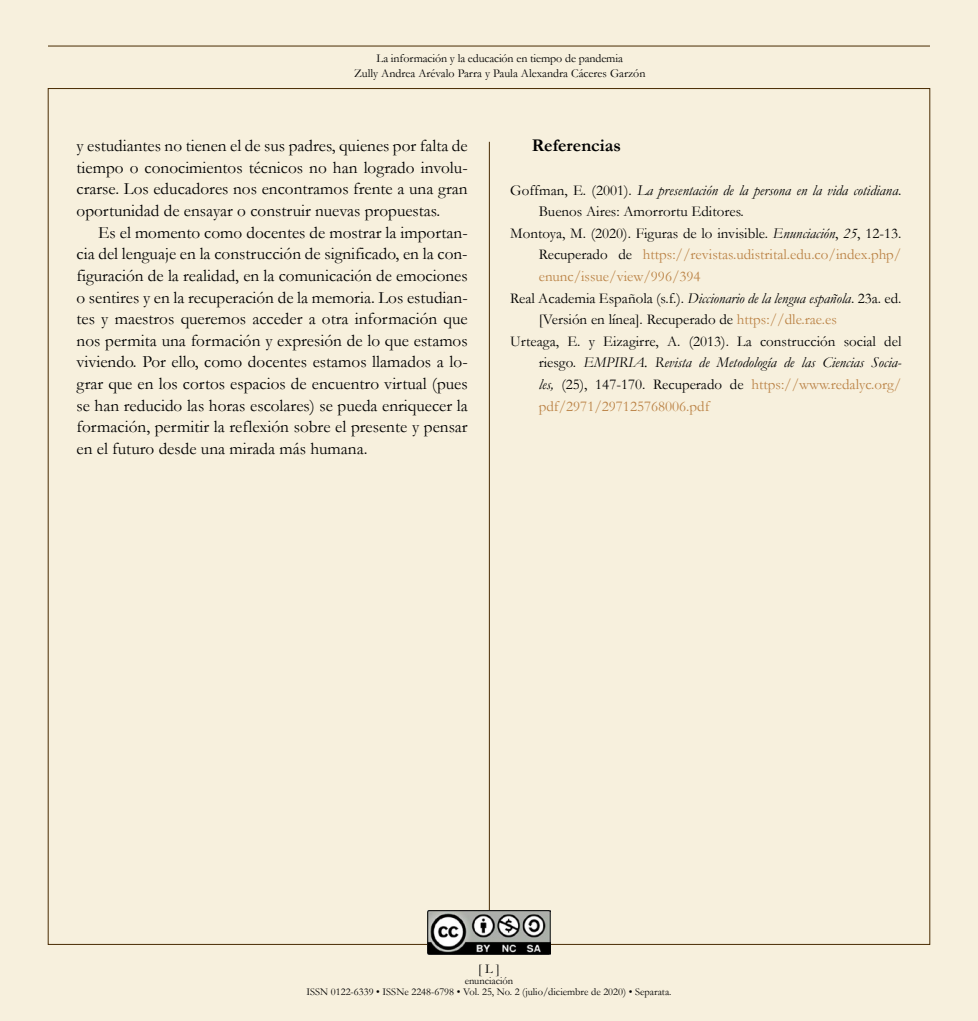
<style>
.page{position:relative;width:978px;height:1021px;background:#fff}
.page>*{position:absolute;margin:0;border:0;box-sizing:border-box;transform-origin:0 0}
.t1{font:700 18px "Garamond";color:#000}
.t2{font:17.25px/21.6px "Garamond";color:#000;text-align:justify}
.t3{font:15px "Garamond";color:#000}
.t4{font:italic 15px "Garamond";color:#000}
.t5{font:15px "Garamond";color:#bb8346}
.t6{font:13.5px "Garamond";color:#000}
.t7{font:12px/15px "Garamond";color:#000;text-align:center}
.t8{font:10.5px/10.8px "Garamond";color:#000;text-align:center}
.s1{font-style:normal}
.s2{font-style:italic}
.s3{color:#000}
.s4{color:#bb8346}
</style>
<div class="page">
<div style="left:0;top:0;width:978px;height:1020px;background:#f7f0dd"></div>
<hr style="left:48px;top:46px;width:882px;height:1px;background:#492b02">
<hr style="left:489px;top:142px;width:1px;height:770px;background:#492b02">
<img style="left:427px;top:910px;width:124px;height:44px">
<p class="t7" style="left:354px;top:50px;width:293px">La información y la educación en tiempo de pandemia<br>Zully Andrea Arévalo Parra y Paula Alexandra Cáceres Garzón</p>
<p class="t2" style="left:77px;top:135px;width:393px">y estudiantes no tienen el de sus padres, quienes por falta de tiempo o conocimientos técnicos no han logrado involu&shy;crarse. Los educadores nos encontramos frente a una gran oportunidad de ensayar o construir nuevas propuestas.</p>
<p class="t2" style="left:77px;top:221px;width:393px;text-indent:22px">Es el momento como docentes de mostrar la importan&shy;cia del lenguaje en la construcción de significado, en la con&shy;figuración de la realidad, en la comunicación de emociones o sentires y en la recuperación de la memoria. Los estudian&shy;tes y maestros queremos acceder a otra información que nos permita una formación y expresión de lo que estamos viviendo. Por ello, como docentes estamos llamados a lo&shy;grar que en los cortos espacios de encuentro virtual (pues se han reducido las horas escolares) se pueda enriquecer la formación, permitir la reflexión sobre el presente y pensar en el futuro desde una mirada más humana.</p>
<p class="t1" style="left:532px;top:133px;width:91px">Referencias</p>
<p class="t4" style="left:510px;top:180px;width:393px"><span class="s1">Goffman, E. (2001).</span> La presentación de la persona en la vida cotidiana<span class="s1">.</span></p>
<p class="t3" style="left:539px;top:201px;width:207px">Buenos Aires: Amorrortu Editores.</p>
<p class="t3" style="left:510px;top:223px;width:393px">Montoya, M. (2020). Figuras de lo invisible. <span class="s2">Enunciación</span>, <span class="s2">25</span>, 12-13.</p>
<p class="t5" style="left:539px;top:244px;width:364px"><span class="s3">Recuperado de</span> https://revistas.udistrital.edu.co/index.php/</p>
<p class="t5" style="left:539px;top:266px;width:163px">enunc/issue/view/996/394</p>
<p class="t3" style="left:510px;top:288px;width:393px">Real Academia Española (s.f.). <span class="s2">Diccionario de la lengua española</span>. 23a. ed.</p>
<p class="t3" style="left:539px;top:309px;width:300px">[Versión en línea]. Recuperado de <span class="s4">https://dle.rae.es</span></p>
<p class="t3" style="left:510px;top:331px;width:393px">Urteaga, E. y Eizagirre, A. (2013). La construcción social del</p>
<p class="t4" style="left:539px;top:352px;width:364px"><span class="s1">riesgo.</span> EMPIRIA. Revista de Metodología de las Ciencias Socia-</p>
<p class="t3" style="left:539px;top:374px;width:364px"><span class="s2">les,</span> (25), 147-170. Recuperado de <span class="s4">https://www.redalyc.org/</span></p>
<p class="t5" style="left:539px;top:396px;width:172px">pdf/2971/297125768006.pdf</p>
<p class="t6" style="left:478px;top:959px;width:23px">[ L ]</p>
<p class="t8" style="left:306px;top:974px;width:367px">enunciación<br>ISSN 0122-6339 • ISSNe 2248-6798 • Vol. 25, No. 2 (julio/diciembre de 2020) • Separata.</p>
</div>
